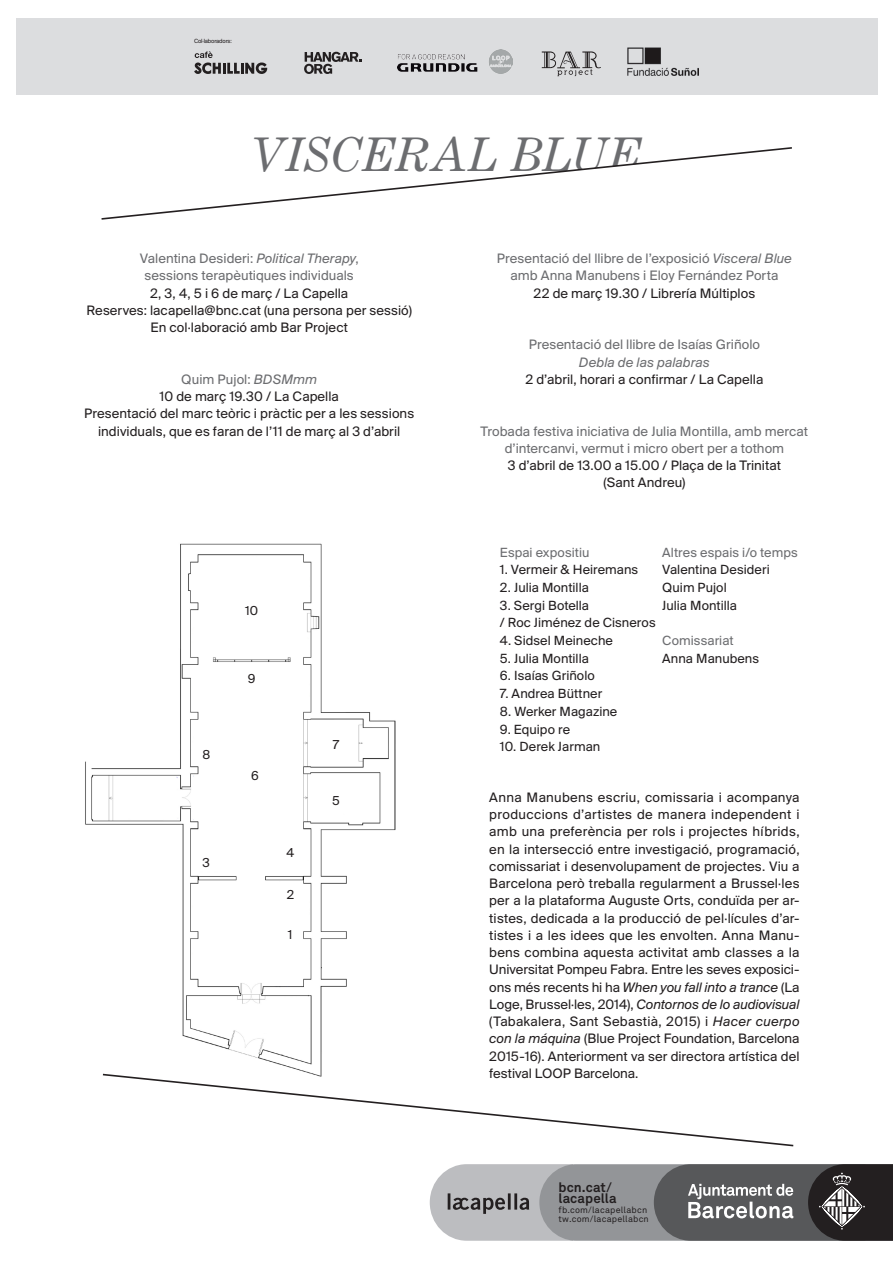
<style>
.page{position:relative;width:893px;height:1263px;background:#fff}
.page>*{position:absolute;margin:0;border:0;box-sizing:border-box;transform-origin:0 0}
.numero{font:italic 46.5px "Century Expanded LT Std";letter-spacing:-.035em;color:#6c6d70}
.text_base{font:14.25px/17.2px "Suisse BP Intl";letter-spacing:.005em;color:#231f20;text-align:center}
.t1{font:14.25px/17.2px "Suisse BP Intl";letter-spacing:.005em;color:#6c6d70;text-align:center}
.t2{font:italic 14.25px "Suisse BP Intl";letter-spacing:.005em;color:#6c6d70}
.sala{font:13.8px "Suisse BP Intl";letter-spacing:.005em;color:#231f20}
.sala-2{font:13.8px "Suisse BP Intl";letter-spacing:.005em;color:#6c6d70}
.artista{font:13.5px "Suisse BP Intl";color:#231f20}
.Text_Full_de_Sala{font:700 13.35px "Akkurat";letter-spacing:.005em;color:#231f20}
.Text_Full_de_Sala-2{font:9px "Akkurat";letter-spacing:.02em;color:#231f20}
.elementa_schedule{font:6.3px "Suisse BP Intl";letter-spacing:-.02em;color:#231f20}
.s1{font-style:italic}
</style>
<div class="page">
<div style="left:16px;top:18px;width:862px;height:76px;background:#dcdddf"></div>
<svg style="left:194px;top:51px;width:73px;height:23px"></svg>
<svg style="left:304px;top:52px;width:58px;height:22px"></svg>
<img style="left:398px;top:49px;width:114px;height:25px">
<svg style="left:430px;top:1164px;width:463px;height:77px;background:#7f7f82"></svg>
<img style="left:85px;top:543px;width:311px;height:530px">
<svg style="left:101px;top:147px;width:691px;height:73px"></svg>
<svg style="left:102px;top:1073px;width:692px;height:74px"></svg>
<img style="left:627px;top:47px;width:72px;height:29px">
<svg style="left:542px;top:51px;width:59px;height:25px"></svg>
<p class="elementa_schedule" style="left:194px;top:37px;width:39px">Col·laboradors:</p>
<p class="numero" style="left:251px;top:127px;width:393px">VISCERAL BLUE</p>
<p class="t1" style="left:140px;top:250px;width:220px">Valentina Desideri: <span class="s1">Political Therapy</span>, sessions terapèutiques individuals</p>
<p class="text_base" style="left:150px;top:284px;width:200px">2, 3, 4, 5 i 6 de març / La Capella</p>
<p class="text_base" style="left:86px;top:301px;width:327px">Reserves: lacapella@bnc.cat (una persona per sessió)</p>
<p class="text_base" style="left:150px;top:319px;width:199px">En col·laboració amb Bar Project</p>
<p class="t1" style="left:181px;top:370px;width:137px">Quim Pujol: <span class="s1">BDSMmm</span></p>
<p class="text_base" style="left:159px;top:388px;width:181px">10 de març 19.30 / La Capella</p>
<p class="text_base" style="left:84px;top:405px;width:331px">Presentació del marc teòric i pràctic per a les sessions individuals, que es faran de l’11 de març al 3 d’abril</p>
<p class="artista" style="left:245px;top:602px;width:15px">10</p>
<p class="artista" style="left:202px;top:746px;width:9px">8</p>
<p class="artista" style="left:203px;top:854px;width:9px">3</p>
<p class="artista" style="left:248px;top:670px;width:9px">9</p>
<p class="artista" style="left:251px;top:768px;width:9px">6</p>
<p class="artista" style="left:287px;top:845px;width:9px">4</p>
<p class="artista" style="left:287px;top:886px;width:9px">2</p>
<p class="artista" style="left:288px;top:926px;width:6px">1</p>
<p class="artista" style="left:333px;top:737px;width:8px">7</p>
<p class="artista" style="left:332px;top:792px;width:9px">5</p>
<p class="t1" style="left:497px;top:250px;width:297px">Presentació del llibre de l’exposició <span class="s1">Visceral Blue </span>amb Anna Manubens i Eloy Fernández Porta</p>
<p class="text_base" style="left:534px;top:284px;width:223px">22 de març 19.30 / Librería Múltiplos</p>
<p class="t1" style="left:529px;top:336px;width:233px">Presentació del llibre de Isaías Griñolo</p>
<p class="t2" style="left:579px;top:354px;width:132px">Debla de las palabras</p>
<p class="text_base" style="left:525px;top:370px;width:240px">2 d’abril, horari a confirmar / La Capella</p>
<p class="t1" style="left:481px;top:422px;width:329px">Trobada festiva iniciativa de Julia Montilla, amb mercat d’intercanvi, vermut i micro obert per a tothom</p>
<p class="text_base" style="left:508px;top:457px;width:275px">3 d’abril de 13.00 a 15.00 / Plaça de la Trinitat (Sant Andreu)</p>
<p class="sala-2" style="left:500px;top:544px;width:91px">Espai expositiu</p>
<p class="sala" style="left:500px;top:561px;width:140px">1. Vermeir &amp; Heiremans</p>
<p class="sala" style="left:500px;top:579px;width:91px">2. Julia Montilla</p>
<p class="sala" style="left:500px;top:597px;width:91px">3. Sergi Botella</p>
<p class="sala" style="left:500px;top:615px;width:157px">/ Roc Jiménez de Cisneros</p>
<p class="sala" style="left:500px;top:632px;width:115px">4. Sidsel Meineche</p>
<p class="sala" style="left:500px;top:650px;width:91px">5. Julia Montilla</p>
<p class="sala" style="left:500px;top:668px;width:97px">6. Isaías Griñolo</p>
<p class="sala" style="left:500px;top:685px;width:104px">7. Andrea Büttner</p>
<p class="sala" style="left:500px;top:703px;width:119px">8. Werker Magazine</p>
<p class="sala" style="left:500px;top:721px;width:72px">9. Equipo re</p>
<p class="sala" style="left:500px;top:738px;width:102px">10. Derek Jarman</p>
<p class="sala-2" style="left:662px;top:544px;width:137px">Altres espais i/o temps</p>
<p class="sala" style="left:662px;top:561px;width:109px">Valentina Desideri</p>
<p class="sala" style="left:662px;top:579px;width:66px">Quim Pujol</p>
<p class="sala" style="left:662px;top:597px;width:76px">Julia Montilla</p>
<p class="sala-2" style="left:662px;top:632px;width:73px">Comissariat</p>
<p class="sala" style="left:662px;top:650px;width:98px">Anna Manubens</p>
<p class="text_base" style="left:489px;top:788px;width:312px;text-align:justify">Anna Manubens escriu, comissaria i acompanya produccions d’artistes de manera independent i amb una preferència per rols i projectes híbrids, en la intersecció entre investigació, programació, comissariat i desenvolupament de projectes. Viu a Barcelona però treballa regularment a Brussel·les per a la plataforma Auguste Orts, conduïda per ar&shy;tistes, dedicada a la producció de pel·lícules d’ar&shy;tistes i a les idees que les envolten. Anna Manu&shy;bens combina aquesta activitat amb classes a la Universitat Pompeu Fabra. Entre les seves exposici&shy;ons més recents hi ha <span class="s1">When you fall into a trance</span> (La Loge, Brussel·les, 2014), <span class="s1">Contornos de lo audiovisual </span>(Tabakalera, Sant Sebastià, 2015) i <span class="s1">Hacer cuerpo con la máquina</span> (Blue Project Foundation, Barcelona 2015-16). Anteriorment va ser directora artística del festival LOOP Barcelona.</p>
<p class="Text_Full_de_Sala" style="left:558px;top:1179px;width:55px">bcn.cat/</p>
<p class="Text_Full_de_Sala" style="left:558px;top:1190px;width:60px">lacapella</p>
<p class="Text_Full_de_Sala-2" style="left:558px;top:1205px;width:90px">fb.com/lacapellabcn</p>
<p class="Text_Full_de_Sala-2" style="left:558px;top:1214px;width:92px">tw.com/lacapellabcn</p>
</div>
